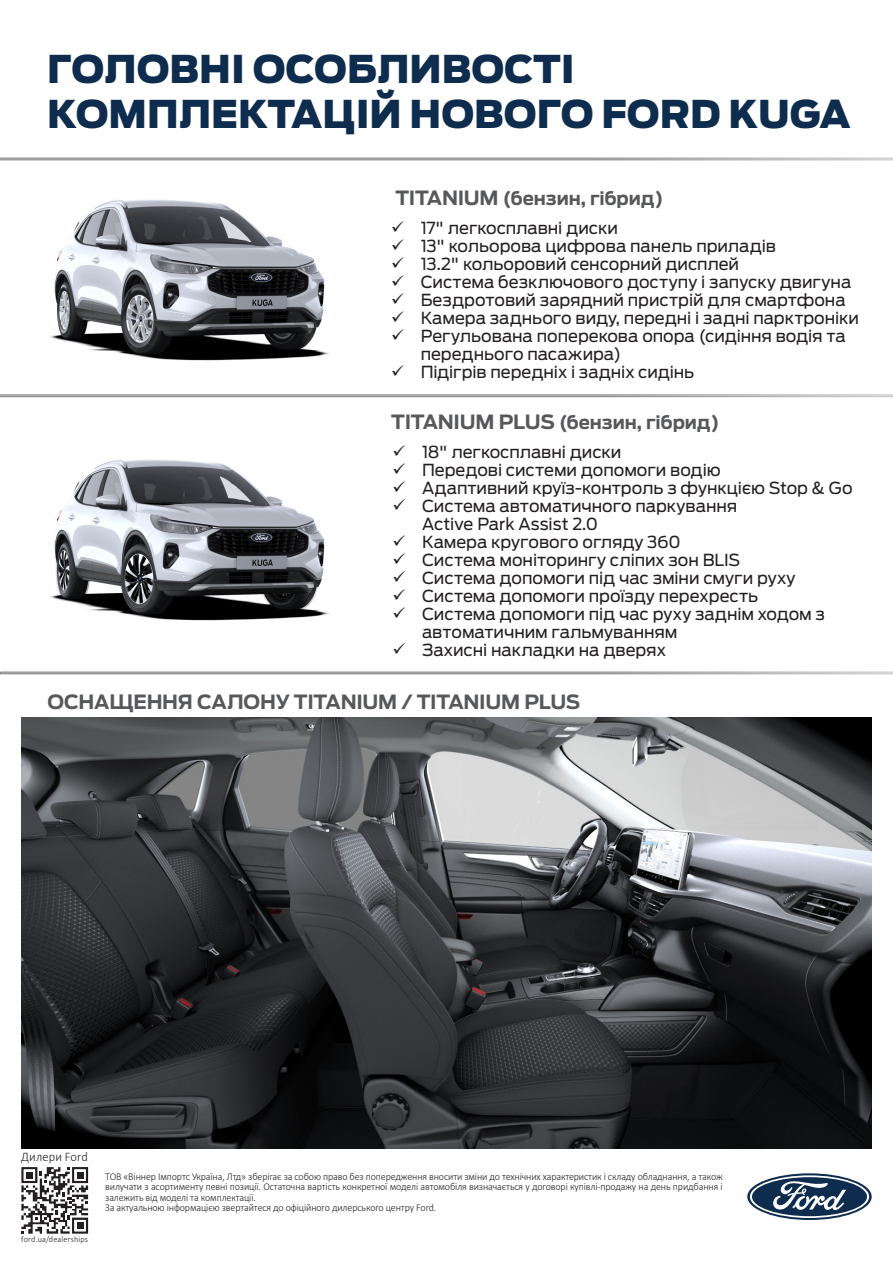
<style>
.page{position:relative;width:893px;height:1263px;background:#fff}
.page>*{position:absolute;margin:0;border:0;box-sizing:border-box;transform-origin:0 0}
.t1{font:900 38.1px/45.6px "Ford Antenna";color:#0d2c4e}
.t2{font:700 19.5px "Ford Antenna";letter-spacing:-.015em;color:#57585a}
.t3{font:700 18px "Ford Antenna";letter-spacing:-.005em;color:#57585a}
.t4{font:16.5px/18px "Ford Antenna";letter-spacing:-.005em;color:#231f20}
.t5{font:300 13.05px "Calibri";letter-spacing:.01em;color:#231f20;scale:.95 1}
.t6{font:300 10.5px/10.5px "Calibri";letter-spacing:-.01em;color:#231f20;text-align:justify;scale:.95 1}
.t7{font:300 8.7px "Calibri";letter-spacing:.015em;color:#231f20;scale:.95 1}
.s1{font-size:19.5px}
</style>
<div class="page">
<img style="left:50px;top:200px;width:280px;height:161px">
<img style="left:50px;top:460px;width:280px;height:161px">
<svg style="left:21px;top:1167px;width:67px;height:67px"></svg>
<div style="left:77px;top:1222px;width:6px;height:7px;background:#231f20"></div>
<div style="left:26px;top:1172px;width:7px;height:6px;background:#231f20"></div>
<svg style="left:0;top:672px;width:893px;height:2px;background:#a3a5a7"></svg>
<svg style="left:0;top:395px;width:893px;height:2px;background:#a3a5a7"></svg>
<svg style="left:0;top:158px;width:893px;height:2px;background:#a4a6a7"></svg>
<img style="left:21px;top:718px;width:851px;height:430px">
<svg style="left:747px;top:1173px;width:125px;height:47px"></svg>
<svg style="left:750px;top:1175px;width:119px;height:43px"></svg>
<p class="t1" style="left:47px;top:42px;width:805px">ГОЛОВНІ ОСОБЛИВОСТІ<br>КОМПЛЕКТАЦІЙ НОВОГО FORD KUGA</p>
<p class="t3" style="left:395px;top:183px;width:269px"><span class="s1">TITANIUM</span> (бензин, гібрид)</p>
<p class="t4" style="left:391px;top:217px;width:228px">✓ 17" легкосплавні диски</p>
<p class="t4" style="left:391px;top:235px;width:386px">✓ 13" кольорова цифрова панель приладів</p>
<p class="t4" style="left:391px;top:253px;width:349px">✓ 13.2" кольоровий сенсорний дисплей</p>
<p class="t4" style="left:391px;top:271px;width:462px">✓ Система безключового доступу і запуску двигуна</p>
<p class="t4" style="left:391px;top:289px;width:456px">✓ Бездротовий зарядний пристрій для смартфона</p>
<p class="t4" style="left:391px;top:307px;width:469px">✓ Камера заднього виду, передні і задні парктроніки</p>
<p class="t4" style="left:421px;top:325px;width:427px;text-indent:-29px">✓ Регульована поперекова опора (сидіння водія та переднього пасажира)</p>
<p class="t4" style="left:391px;top:361px;width:305px">✓ Підігрів передніх і задніх сидінь</p>
<p class="t3" style="left:391px;top:406px;width:330px"><span class="s1">TITANIUM PLUS</span> (бензин, гібрид)</p>
<p class="t4" style="left:393px;top:441px;width:230px">✓ 18" легкосплавні диски</p>
<p class="t4" style="left:393px;top:459px;width:329px">✓ Передові системи допомоги водію</p>
<p class="t4" style="left:393px;top:477px;width:461px">✓ Адаптивний круїз-контроль з функцією Stop &amp; Go</p>
<p class="t4" style="left:422px;top:495px;width:317px;text-indent:-29px">✓ Система автоматичного паркування<br>Active Park Assist 2.0</p>
<p class="t4" style="left:393px;top:531px;width:290px">✓ Камера кругового огляду 360</p>
<p class="t4" style="left:393px;top:549px;width:349px">✓ Система моніторингу сліпих зон BLIS</p>
<p class="t4" style="left:393px;top:567px;width:404px">✓ Система допомоги під час зміни смуги руху</p>
<p class="t4" style="left:393px;top:585px;width:367px">✓ Система допомоги проїзду перехресть</p>
<p class="t4" style="left:422px;top:603px;width:404px;text-indent:-29px">✓ Система допомоги під час руху заднім ходом з автоматичним гальмуванням</p>
<p class="t4" style="left:393px;top:639px;width:275px">✓ Захисні накладки на дверях</p>
<p class="t2" style="left:48px;top:684px;width:534px">ОСНАЩЕННЯ САЛОНУ TITANIUM / TITANIUM PLUS</p>
<p class="t5" style="left:21px;top:1149px;width:72px">Дилери Ford</p>
<p class="t7" style="left:21px;top:1233px;width:72px">ford.ua/dealerships</p>
<p class="t6" style="left:105px;top:1171px;width:652px">ТОВ «Віннер Імпортс Україна, Лтд» зберігає за собою право без попередження вносити зміни до технічних характеристик і складу обладнання, а також вилучати з асортименту певні позиції. Остаточна вартість конкретної моделі автомобіля визначається у договорі купівлі-продажу на день придбання і залежить від моделі та комплектації.</p>
<p class="t6" style="left:105px;top:1202px;width:350px">За актуальною інформацією звертайтеся до офіційного дилерського центру Ford.</p>
</div>
